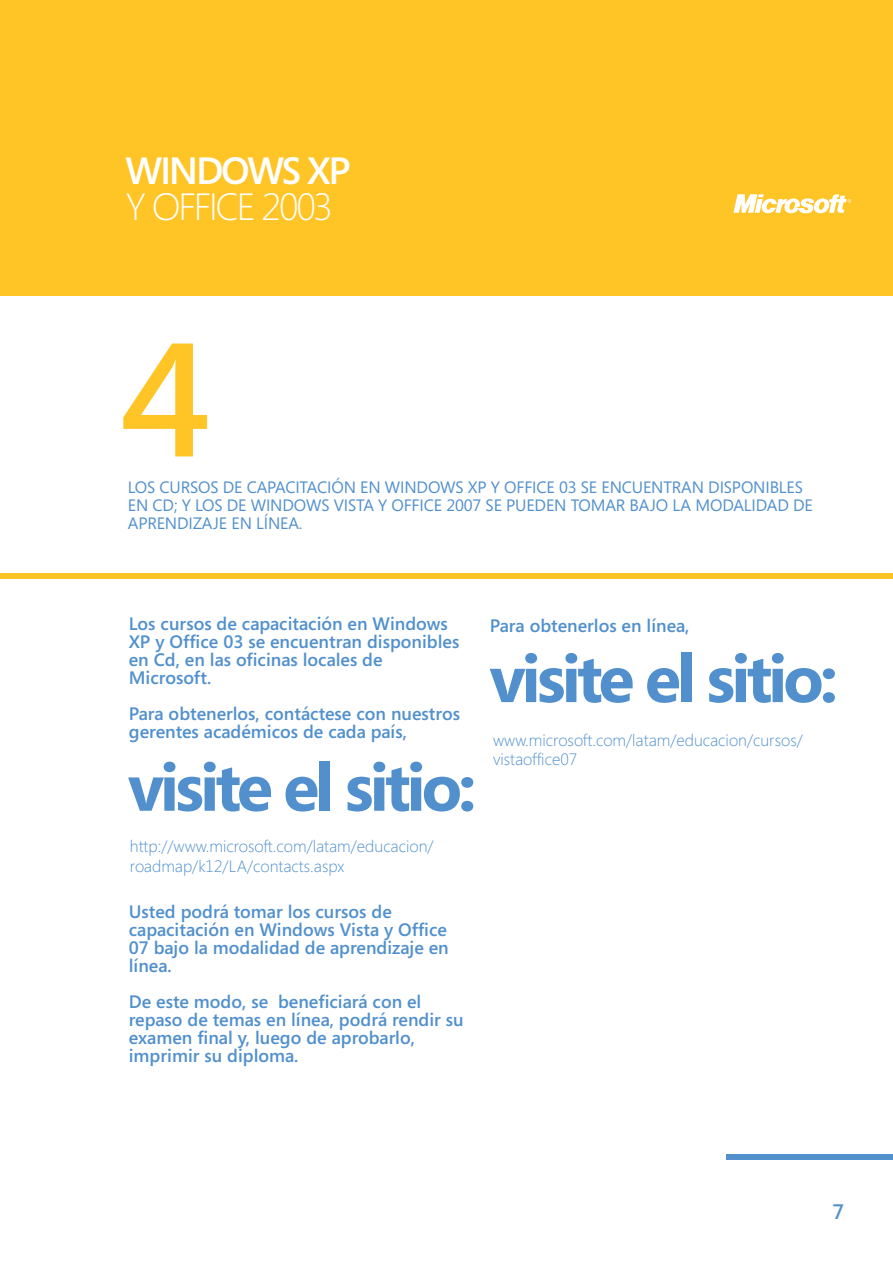
<style>
.page{position:relative;width:893px;height:1263px;background:#fff}
.page>*{position:absolute;margin:0;border:0;box-sizing:border-box;transform-origin:0 0}
.t1{font:600 161.4px "Segoe";color:#ffc426}
.t2{font:700 66.6px "Segoe";letter-spacing:-.06em;color:#5190cd}
.t3{font:300 37.95px "Segoe";letter-spacing:-.06em;color:#fff}
.t4{font:600 37.95px "Segoe";letter-spacing:-.06em;color:#fff}
.t5{font:600 21px "Segoe";color:#5190cd}
.t6{font:600 18px/18px "Segoe";color:#5190cd}
.t7{font:16.5px/18px "Segoe";letter-spacing:-.01em;color:#5190cd}
.t8{font:300 16.5px/19.5px "Segoe";color:#5190cd}
</style>
<div class="page">
<div style="left:726px;top:1154px;width:167px;height:5px;background:#5190cd"></div>
<div style="left:0;top:0;width:893px;height:296px;background:#ffc426"></div>
<svg style="left:733px;top:194px;width:119px;height:20px"></svg>
<div style="left:0;top:573px;width:893px;height:6px;background:#ffc426"></div>
<h3 class="t4" style="left:126px;top:149px;width:227px">WINDOWS XP</h3>
<h3 class="t3" style="left:126px;top:184px;width:209px">Y OFFICE 2003</h3>
<h1 class="t1" style="left:122px;top:307px;width:92px">4</h1>
<p class="t7" style="left:128px;top:478px;width:686px">LOS CURSOS DE CAPACITACIÓN EN WINDOWS XP Y OFFICE 03 SE ENCUENTRAN DISPONIBLES<br>EN CD; Y LOS DE WINDOWS VISTA Y OFFICE 2007 SE PUEDEN TOMAR BAJO LA MODALIDAD DE<br>APRENDIZAJE EN LÍNEA.</p>
<p class="t6" style="left:129px;top:615px;width:332px">Los cursos de capacitación en Windows<br>XP y Office 03 se encuentran disponibles en Cd, en las oficinas locales de<br>Microsoft.</p>
<p class="t6" style="left:129px;top:705px;width:333px">Para obtenerlos, contáctese con nuestros gerentes académicos de cada país,</p>
<h2 class="t2" style="left:128px;top:749px;width:350px">visite el sitio:</h2>
<p class="t8" style="left:130px;top:837px;width:305px">http://www.microsoft.com/latam/educacion/ roadmap/k12/LA/contacts.aspx</p>
<p class="t6" style="left:129px;top:903px;width:322px">Usted podrá tomar los cursos de capacitación en Windows Vista y Office<br>07 bajo la modalidad de aprendizaje en línea.</p>
<p class="t6" style="left:129px;top:993px;width:336px">De este modo, se beneficiará con el repaso de temas en línea, podrá rendir su examen final y, luego de aprobarlo, imprimir su diploma.</p>
<p class="t6" style="left:490px;top:617px;width:201px">Para obtenerlos en línea,</p>
<h2 class="t2" style="left:490px;top:640px;width:350px">visite el sitio:</h2>
<p class="t8" style="left:493px;top:730px;width:311px">www.microsoft.com/latam/educacion/cursos/ vistaoffice07</p>
<p class="t5" style="left:832px;top:1200px;width:13px">7</p>
</div>
